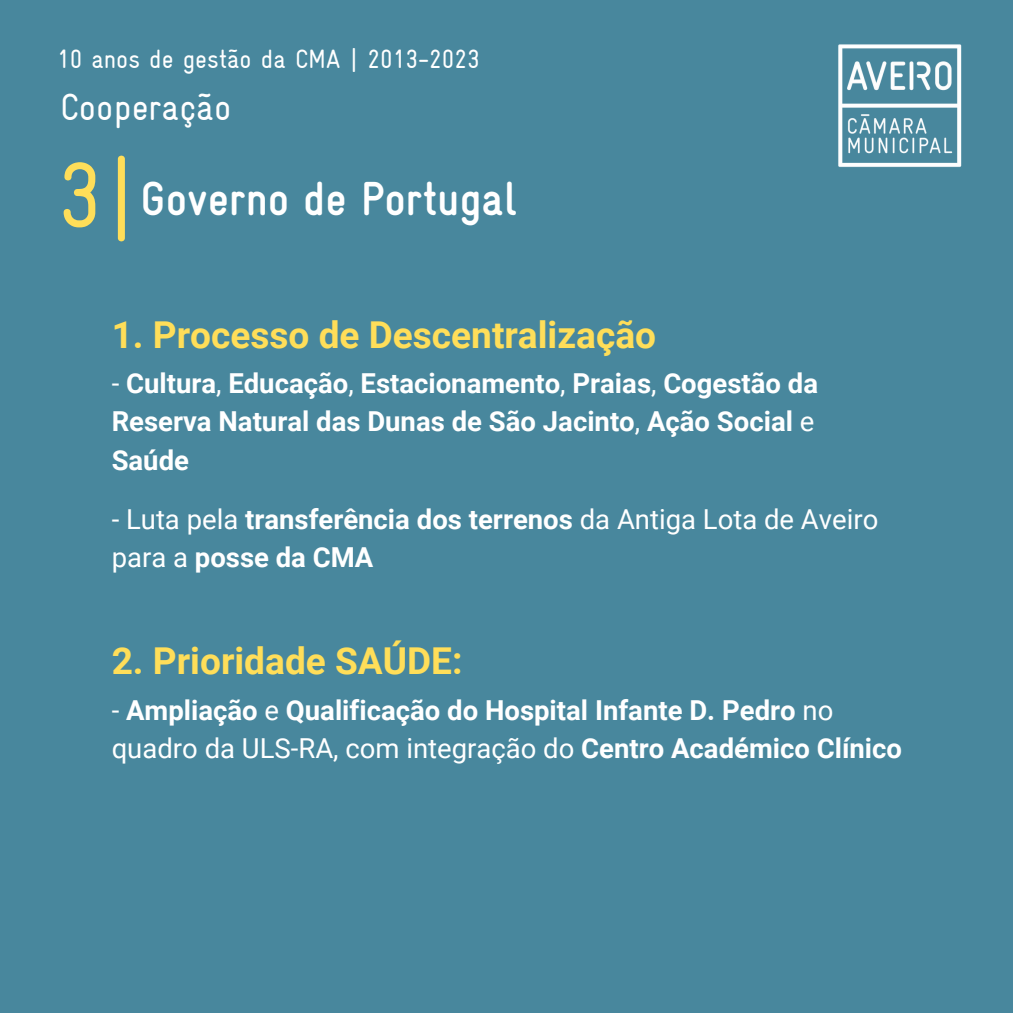
<style>
.page{position:relative;width:1013px;height:1013px;background:#fff}
.page>*{position:absolute;margin:0;border:0;box-sizing:border-box;transform-origin:0 0}
.t1{font:92.75px "Gravur Condensed";color:#ffde59}
.t2{font:700 47.88px "Gravur Condensed";color:#fff}
.t3{font:37.5px "Gravur Condensed";color:#fff}
.t4{font:700 37px "Roboto";color:#ffde59}
.t5{font:700 27.5px/38.5px "Roboto";color:#fff}
.t6{font:27.5px/38.5px "Roboto";color:#fff}
.t7{font:26.25px "Gravur Condensed";color:#fff}
.s1{font-weight:400}
.s2{font-weight:700}
</style>
<div class="page">
<div style="left:0;top:0;width:1012px;height:1012px;background:#48879d"></div>
<img style="left:838px;top:44px;width:124px;height:123px">
<h1 class="t7" style="left:57px;top:44px;width:424px">10 anos de gestão da CMA | 2013-2023</h1>
<h4 class="t3" style="left:60px;top:86px;width:173px">Cooperação</h4>
<p class="t1" style="left:57px;top:143px;width:82px">3|</p>
<h2 class="t2" style="left:140px;top:179px;width:379px">Governo de Portugal</h2>
<h3 class="t4" style="left:112px;top:313px;width:546px">1. Processo de Descentralização</h3>
<p class="t5" style="left:112px;top:364px;width:708px"><span class="s1">-</span> Cultura<span class="s1">,</span> Educação<span class="s1">,</span> Estacionamento<span class="s1">,</span> Praias<span class="s1">,</span> Cogestão da<br>Reserva Natural das Dunas de São Jacinto<span class="s1">,</span> Ação Social <span class="s1">e<br></span>Saúde</p>
<p class="t6" style="left:112px;top:500px;width:768px">- Luta pela <span class="s2">transferência dos terrenos</span> da Antiga Lota de Aveiro para a <span class="s2">posse da CMA</span></p>
<h3 class="t4" style="left:112px;top:640px;width:352px">2. Prioridade SAÚDE:</h3>
<p class="t5" style="left:112px;top:691px;width:792px"><span class="s1">-</span> Ampliação <span class="s1">e</span> Qualificação do Hospital Infante D. Pedro <span class="s1">no quadro da ULS-RA, com integração do</span> Centro Académico Clínico</p>
</div>
